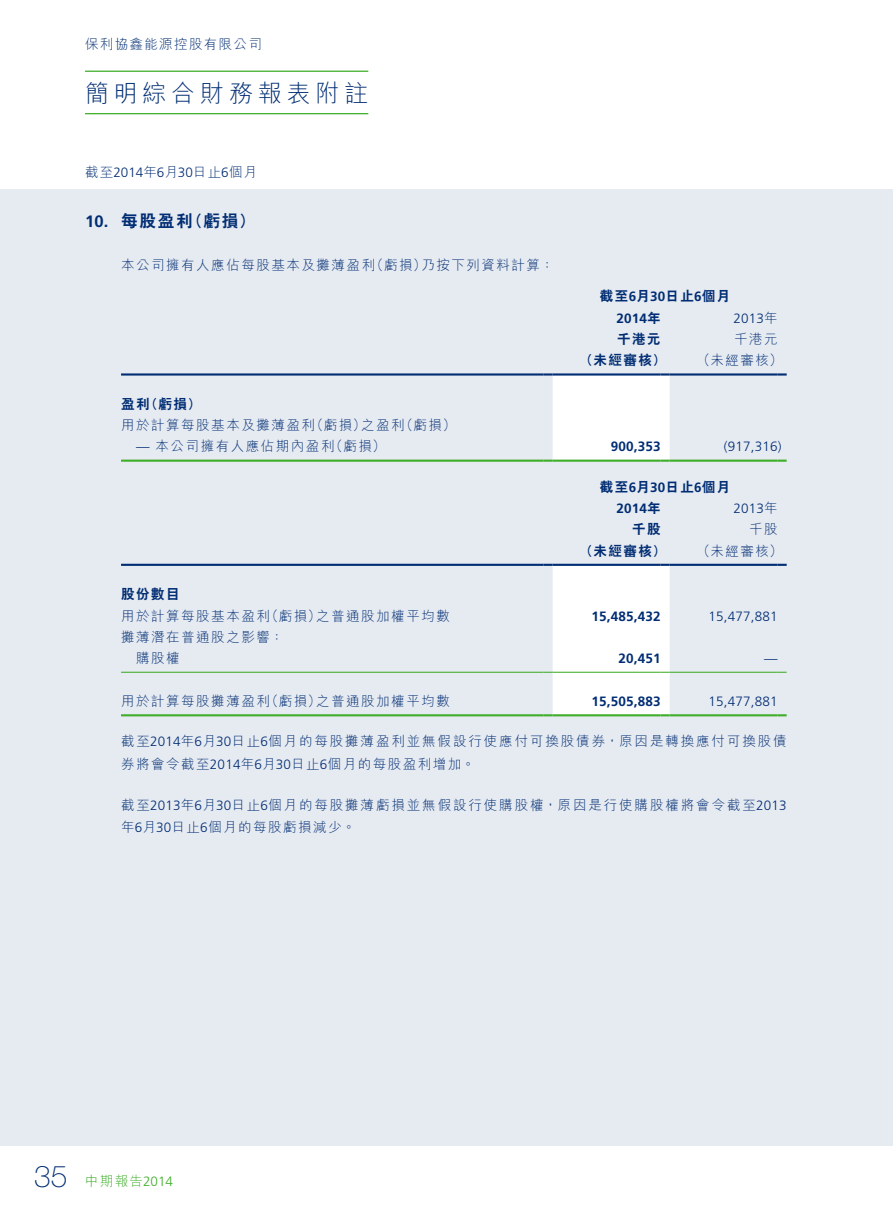
<style>
.page{position:relative;width:893px;height:1212px;background:#fff}
.page>*{position:absolute;margin:0;border:0;box-sizing:border-box;transform-origin:0 0}
.t1{font:100 30px "Helvetica Neue LT Std";color:#002d73}
.t2{font:300 24px "M Hei HK";letter-spacing:.2em;color:#002d73}
.t3{font:800 16.5px "C Hei 2 HK";letter-spacing:.115em;color:#002d73}
.t4{font:700 16.5px "Frutiger LT Std";color:#002d73}
.t5{font:300 13.5px/21.3px "M Hei HK";letter-spacing:.115em;color:#002d73}
.t6{font:300 13.5px/22.5px "M Hei HK";letter-spacing:.14em;color:#002d73}
.t7{font:800 13.5px "C Hei 2 HK";letter-spacing:.115em;color:#002d73}
.t8{font:700 13.5px "Frutiger LT Std";letter-spacing:.015em;color:#002d73}
.t9{font:300 13.5px "Frutiger LT Std";letter-spacing:.015em;color:#002d73}
.t10{font:300 13.5px "M Hei HK";color:#3fae2a}
.s1{font-family:"Frutiger LT Std"}
.s2{font-family:"Frutiger LT Std";font-weight:700}
.s3{font-family:"C Hei 2 HK";font-weight:800}
.s4{font-family:"M Hei HK"}
</style>
<div class="page">
<div style="left:0;top:189px;width:893px;height:957px;background:#e6eaf1"></div>
<hr style="left:85px;top:71px;width:283px;height:1px;background:#3fae2a">
<hr style="left:85px;top:113px;width:283px;height:1px;background:#3fae2a">
<hr style="left:121px;top:373px;width:423px;height:3px;background:#002d73">
<hr style="left:670px;top:373px;width:108px;height:3px;background:#002d73">
<svg style="left:778px;top:373px;width:9px;height:3px"></svg>
<hr style="left:121px;top:460px;width:423px;height:2px;background:#3fae2a">
<svg style="left:544px;top:373px;width:126px;height:89px;background:#f2f6f5"></svg>
<hr style="left:670px;top:460px;width:108px;height:2px;background:#3fae2a">
<svg style="left:778px;top:460px;width:9px;height:2px"></svg>
<hr style="left:121px;top:564px;width:423px;height:2px;background:#002d73">
<hr style="left:670px;top:564px;width:108px;height:2px;background:#002d73">
<svg style="left:778px;top:564px;width:9px;height:2px"></svg>
<hr style="left:121px;top:672px;width:423px;height:1px;background:#3fae2a">
<hr style="left:670px;top:672px;width:108px;height:1px;background:#3fae2a">
<hr style="left:121px;top:714px;width:423px;height:2px;background:#3fae2a">
<svg style="left:544px;top:564px;width:126px;height:152px;background:#f6f9f8"></svg>
<hr style="left:670px;top:714px;width:108px;height:2px;background:#3fae2a">
<svg style="left:778px;top:714px;width:9px;height:2px"></svg>
<p class="t5" style="left:85px;top:33px;width:178px">保利協鑫能源控股有限公司</p>
<h2 class="t2" style="left:85px;top:77px;width:285px">簡明綜合財務報表附註</h2>
<p class="t5" style="left:85px;top:161px;width:174px">截至<span class="s1">2014</span>年月<span class="s1">6 30</span>日止<span class="s1">6</span>個月</p>
<p class="t3" style="left:187px;top:210px;width:70px">（虧損(</p>
<p class="t3" style="left:121px;top:210px;width:73px">每股盈利</p>
<p class="t4" style="left:85px;top:212px;width:25px">10.</p>
<p class="t5" style="left:121px;top:254px;width:256px">本公司擁有人應佔每股基本及攤薄盈利</p>
<p class="t5" style="left:370px;top:254px;width:57px">（虧損）</p>
<p class="t5" style="left:421px;top:254px;width:134px">乃按下列資料計算：</p>
<p class="t7" style="left:145px;top:395px;width:57px">（虧損(</p>
<p class="t7" style="left:121px;top:395px;width:30px">盈利</p>
<p class="t5" style="left:310px;top:414px;width:57px">（虧損）</p>
<p class="t5" style="left:400px;top:414px;width:57px">（虧損(</p>
<p class="t5" style="left:121px;top:414px;width:195px">用於計算每股基本及攤薄盈利</p>
<p class="t5" style="left:361px;top:414px;width:45px">之盈利</p>
<p class="t5" style="left:136px;top:435px;width:200px"><span class="s1">—</span> 本公司擁有人應佔期內盈利</p>
<p class="t5" style="left:330px;top:435px;width:57px">（虧損(</p>
<p class="t7" style="left:121px;top:585px;width:60px">股份數目</p>
<p class="t5" style="left:265px;top:604px;width:57px">（虧損）</p>
<p class="t5" style="left:121px;top:604px;width:164px">用於計算每股基本盈利攤薄潛在普通股之影響：</p>
<p class="t5" style="left:316px;top:604px;width:135px">之普通股加權平均數</p>
<p class="t5" style="left:136px;top:647px;width:45px">購股權</p>
<p class="t7" style="left:600px;top:287px;width:132px">截至月<span class="s2">6 30</span>日止<span class="s2">6</span>個月</p>
<p class="t8" style="left:616px;top:310px;width:46px">2014<span class="s3">年</span></p>
<p class="t9" style="left:733px;top:310px;width:46px">2013<span class="s4">年</span></p>
<p class="t7" style="left:617px;top:330px;width:45px">千港元</p>
<p class="t5" style="left:734px;top:328px;width:45px">千港元</p>
<p class="t7" style="left:580px;top:351px;width:87px">（未經審核）</p>
<p class="t5" style="left:697px;top:349px;width:87px">（未經審核(</p>
<p class="t8" style="left:611px;top:439px;width:51px">900,353</p>
<p class="t9" style="left:724px;top:439px;width:59px">)917,316(</p>
<p class="t7" style="left:600px;top:478px;width:132px">截至月<span class="s2">6 30</span>日止<span class="s2">6</span>個月</p>
<p class="t8" style="left:616px;top:500px;width:46px">2014<span class="s3">年</span></p>
<p class="t9" style="left:733px;top:501px;width:46px">2013<span class="s4">年</span></p>
<p class="t7" style="left:632px;top:520px;width:30px">千股</p>
<p class="t5" style="left:749px;top:518px;width:30px">千股</p>
<p class="t7" style="left:580px;top:542px;width:87px">（未經審核）</p>
<p class="t5" style="left:697px;top:539px;width:87px">（未經審核(</p>
<p class="t8" style="left:591px;top:608px;width:71px">15,485,432</p>
<p class="t9" style="left:708px;top:608px;width:71px">15,477,881</p>
<p class="t8" style="left:618px;top:650px;width:44px">20,451</p>
<p class="t9" style="left:764px;top:651px;width:15px">—</p>
<p class="t5" style="left:265px;top:690px;width:57px">（虧損）</p>
<p class="t5" style="left:121px;top:690px;width:150px">用於計算每股攤薄盈利</p>
<p class="t6" style="left:121px;top:730px;width:667px">截至<span class="s1">2014</span>年月<span class="s1">6 30</span>日止<span class="s1">6</span>個月的每股攤薄盈利並無假設行使應付可換股債券，原因是轉換應付可換股債券將會令截至<span class="s1">2014</span>年月<span class="s1">6 30</span>日止<span class="s1">6</span>個月的每股盈利增加。</p>
<p class="t6" style="left:121px;top:793px;width:667px">截至<span class="s1">2013</span>年月<span class="s1">6 30</span>日止<span class="s1">6</span>個月的每股攤薄虧損並無假設行使購股權，原因是行使購股權將會令截至<span class="s1">2013</span>年月<span class="s1">6 30</span>日止<span class="s1">6</span>個月的每股虧損減少。</p>
<p class="t5" style="left:316px;top:690px;width:135px">之普通股加權平均數</p>
<p class="t8" style="left:591px;top:693px;width:71px">15,505,883</p>
<p class="t9" style="left:708px;top:694px;width:71px">15,477,881</p>
<h1 class="t1" style="left:34px;top:1159px;width:35px">35</h1>
<p class="t10" style="left:85px;top:1171px;width:90px">中期報告<span class="s1">2014</span></p>
</div>
